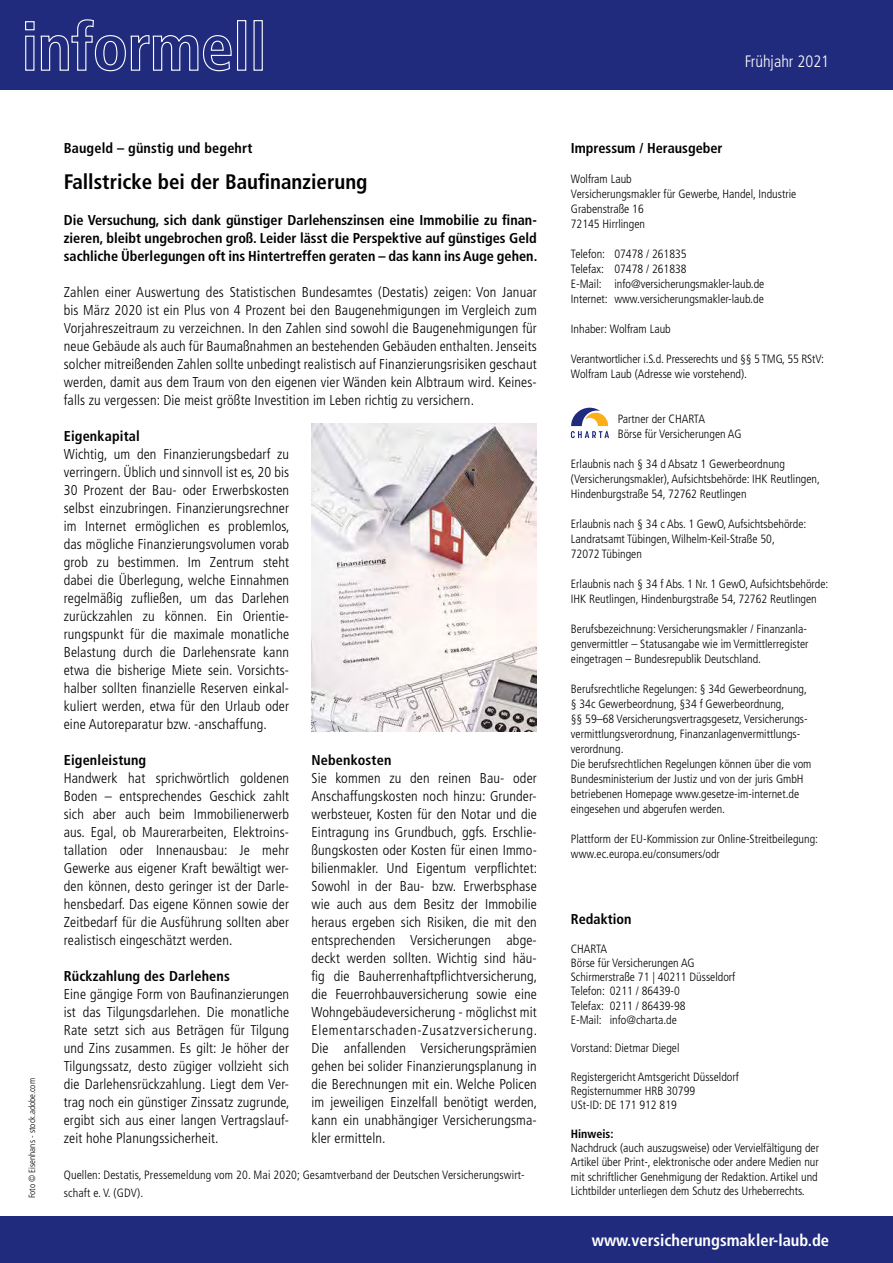
<style>
.page{position:relative;width:893px;height:1263px;background:#fff}
.page>*{position:absolute;margin:0;border:0;box-sizing:border-box;transform-origin:0 0}
.t1{font:700 condensed 21px "Frutiger LT Std";color:#000}
.t2{font:700 condensed 16.5px "Frutiger LT Std";color:#fff}
.t3{font:300 condensed 16.5px "Frutiger LT Std";color:#fff}
.t4{font:300 condensed 14.25px/18px "Frutiger LT Std";letter-spacing:.01em;color:#000;text-align:justify}
.t5{font:700 condensed 14.25px/18px "Frutiger LT Std";letter-spacing:.01em;color:#000;text-align:justify}
.t6{font:300 condensed 12px/15px "Frutiger LT Std";color:#000}
.t7{font:700 condensed 12px "Frutiger LT Std";color:#000}
.t8{font:300 condensed 9px "Frutiger LT Std";color:#000}
</style>
<div class="page">
<div style="left:0;top:0;width:893px;height:89px;background:#212b7e"></div>
<svg style="left:25px;top:19px;width:238px;height:53px"></svg>
<img style="left:311px;top:423px;width:226px;height:308px">
<div style="left:0;top:1216px;width:893px;height:47px;background:#212b7e"></div>
<svg style="left:571px;top:408px;width:38px;height:30px"></svg>
<p class="t8" style="left:27px;top:1198px;width:122px;rotate:-90deg">Foto © Eisenhans - stock.adobe.com</p>
<p class="t5" style="left:64px;top:139px;width:190px">Baugeld – günstig und begehrt</p>
<h1 class="t1" style="left:64px;top:169px;width:305px">Fallstricke bei der Baufinanzierung</h1>
<p class="t5" style="left:64px;top:211px;width:475px">Die Versuchung, sich dank günstiger Darlehenszinsen eine Immobilie zu finan&shy;zieren, bleibt ungebrochen groß. Leider lässt die Perspektive auf günstiges Geld sachliche Überlegungen oft ins Hintertreffen geraten – das kann ins Auge gehen.</p>
<p class="t4" style="left:64px;top:283px;width:475px">Zahlen einer Auswertung des Statistischen Bundesamtes (Destatis) zeigen: Von Januar bis März 2020 ist ein Plus von 4 Prozent bei den Baugenehmigungen im Vergleich zum Vorjahreszeitraum zu verzeichnen. In den Zahlen sind sowohl die Baugenehmigungen für neue Gebäude als auch für Baumaßnahmen an bestehenden Gebäuden enthalten. Jenseits solcher mitreißenden Zahlen sollte unbedingt realistisch auf Finanzierungsrisiken geschaut werden, damit aus dem Traum von den eigenen vier Wänden kein Albtraum wird. Keines&shy;falls zu vergessen: Die meist größte Investition im Leben richtig zu versichern.</p>
<p class="t5" style="left:64px;top:427px;width:78px">Eigenkapital</p>
<p class="t4" style="left:64px;top:445px;width:227px">Wichtig, um den Finanzierungsbedarf zu verringern. Üblich und sinnvoll ist es, 20 bis 30 Prozent der Bau- oder Erwerbskosten selbst einzubringen. Finanzierungsrechner im Internet ermöglichen es problemlos, das mögliche Finanzierungsvolumen vorab grob zu bestimmen. Im Zentrum steht dabei die Überlegung, welche Einnahmen regelmäßig zufließen, um das Darlehen zurückzahlen zu können. Ein Orientie&shy;rungspunkt für die maximale monatliche Belastung durch die Darlehensrate kann etwa die bisherige Miete sein. Vorsichts&shy;halber sollten finanzielle Reserven einkal&shy;kuliert werden, etwa für den Urlaub oder eine Autoreparatur bzw. -anschaffung.</p>
<p class="t5" style="left:64px;top:751px;width:84px">Eigenleistung</p>
<p class="t4" style="left:64px;top:769px;width:227px">Handwerk hat sprichwörtlich goldenen Boden – entsprechendes Geschick zahlt sich aber auch beim Immobilienerwerb aus. Egal, ob Maurerarbeiten, Elektroins&shy;tallation oder Innenausbau: Je mehr Gewerke aus eigener Kraft bewältigt wer&shy;den können, desto geringer ist der Darle&shy;hensbedarf. Das eigene Können sowie der Zeitbedarf für die Ausführung sollten aber realistisch eingeschätzt werden.</p>
<p class="t5" style="left:64px;top:967px;width:168px">Rückzahlung des Darlehens</p>
<p class="t4" style="left:64px;top:985px;width:227px">Eine gängige Form von Baufinanzierungen ist das Tilgungsdarlehen. Die monatliche Rate setzt sich aus Beträgen für Tilgung und Zins zusammen. Es gilt: Je höher der Tilgungssatz, desto zügiger vollzieht sich die Darlehensrückzahlung. Liegt dem Ver&shy;trag noch ein günstiger Zinssatz zugrunde, ergibt sich aus einer langen Vertragslauf&shy;zeit hohe Planungssicherheit.</p>
<p class="t5" style="left:311px;top:751px;width:81px">Nebenkosten</p>
<p class="t4" style="left:311px;top:769px;width:227px">Sie kommen zu den reinen Bau- oder Anschaffungskosten noch hinzu: Grunder&shy;werbsteuer, Kosten für den Notar und die Eintragung ins Grundbuch, ggfs. Erschlie&shy;ßungskosten oder Kosten für einen Immo&shy;bilienmakler. Und Eigentum verpflichtet:<br>Sowohl in der Bau- bzw. Erwerbsphase wie auch aus dem Besitz der Immobilie heraus ergeben sich Risiken, die mit den entsprechenden Versicherungen abge&shy;deckt werden sollten. Wichtig sind häu&shy;fig die Bauherrenhaftpflichtversicherung, die Feuerrohbauversicherung sowie eine Wohngebäudeversicherung - möglichst mit Elementarschaden-Zusatzversicherung.<br>Die anfallenden Versicherungsprämien gehen bei solider Finanzierungsplanung in die Berechnungen mit ein. Welche Policen im jeweiligen Einzelfall benötigt werden, kann ein unabhängiger Versicherungsma&shy;kler ermitteln.</p>
<p class="t6" style="left:64px;top:1166px;width:463px;line-height:18px">Quellen: Destatis, Pressemeldung vom 20. Mai 2020; Gesamtverband der Deutschen Versicherungswirt&shy;schaft e. V. (GDV).</p>
<p class="t3" style="left:745px;top:52px;width:86px">Frühjahr 2021</p>
<p class="t5" style="left:571px;top:139px;width:153px">Impressum / Herausgeber</p>
<p class="t6" style="left:571px;top:172px;width:227px">Wolfram Laub<br>Versicherungsmakler für Gewerbe, Handel, Industrie<br>Grabenstraße 16<br>72145 Hirrlingen</p>
<p class="t6" style="left:571px;top:247px;width:195px">Telefon: 07478 / 261835<br>Telefax: 07478 / 261838<br>E-Mail: info@versicherungsmakler-laub.de Internet: www.versicherungsmakler-laub.de</p>
<p class="t6" style="left:571px;top:322px;width:101px">Inhaber: Wolfram Laub</p>
<p class="t6" style="left:571px;top:352px;width:255px">Verantwortlicher i.S.d. Presserechts und §§ 5 TMG, 55 RStV:<br>Wolfram Laub (Adresse wie vorstehend).</p>
<p class="t6" style="left:618px;top:412px;width:125px">Partner der CHARTA<br>Börse für Versicherungen AG</p>
<p class="t6" style="left:571px;top:457px;width:251px">Erlaubnis nach § 34 d Absatz 1 Gewerbeordnung (Versicherungsmakler), Aufsichtsbehörde: IHK Reutlingen,<br>Hindenburgstraße 54, 72762 Reutlingen</p>
<p class="t6" style="left:571px;top:517px;width:237px">Erlaubnis nach § 34 c Abs. 1 GewO, Aufsichtsbehörde:<br>Landratsamt Tübingen, Wilhelm-Keil-Straße 50,<br>72072 Tübingen</p>
<p class="t6" style="left:571px;top:577px;width:259px">Erlaubnis nach § 34 f Abs. 1 Nr. 1 GewO, Aufsichtsbehörde:<br>IHK Reutlingen, Hindenburgstraße 54, 72762 Reutlingen</p>
<p class="t6" style="left:571px;top:622px;width:239px">Berufsbezeichnung: Versicherungsmakler / Finanzanla&shy;genvermittler – Statusangabe wie im Vermittlerregister eingetragen – Bundesrepublik Deutschland.</p>
<p class="t6" style="left:571px;top:682px;width:242px">Berufsrechtliche Regelungen: § 34d Gewerbeordnung, § 34c Gewerbeordnung, §34 f Gewerbeordnung,<br>§§ 59–68 Versicherungsvertragsgesetz, Versicherungs&shy;vermittlungsverordnung, Finanzanlagenvermittlungs&shy;verordnung.<br>Die berufsrechtlichen Regelungen können über die vom Bundesministerium der Justiz und von der juris GmbH betriebenen Homepage www.gesetze-im-internet.de eingesehen und abgerufen werden.</p>
<p class="t6" style="left:571px;top:832px;width:249px">Plattform der EU-Kommission zur Online-Streitbeilegung: www.ec.europa.eu/consumers/odr</p>
<p class="t5" style="left:571px;top:910px;width:62px">Redaktion</p>
<p class="t6" style="left:571px;top:941px;width:166px;line-height:14.2px">CHARTA<br>Börse für Versicherungen AG<br>Schirmerstraße 71 | 40211 Düsseldorf<br>Telefon: 0211 / 86439-0<br>Telefax: 0211 / 86439-98<br>E-Mail: info@charta.de</p>
<p class="t6" style="left:571px;top:1041px;width:110px">Vorstand: Dietmar Diegel</p>
<p class="t6" style="left:571px;top:1070px;width:170px;line-height:14.2px">Registergericht Amtsgericht Düsseldorf<br>Registernummer HRB 30799<br>USt-ID: DE 171 912 819</p>
<p class="t7" style="left:571px;top:1126px;width:44px">Hinweis:</p>
<p class="t6" style="left:571px;top:1141px;width:250px;line-height:14.2px;text-align:justify">Nachdruck (auch auszugsweise) oder Vervielfältigung der Artikel über Print-, elektronische oder andere Medien nur mit schriftlicher Genehmigung der Redaktion. Artikel und Lichtbilder unterliegen dem Schutz des Urheberrechts.</p>
<p class="t2" style="left:592px;top:1230px;width:239px">www.versicherungsmakler-laub.de</p>
</div>
